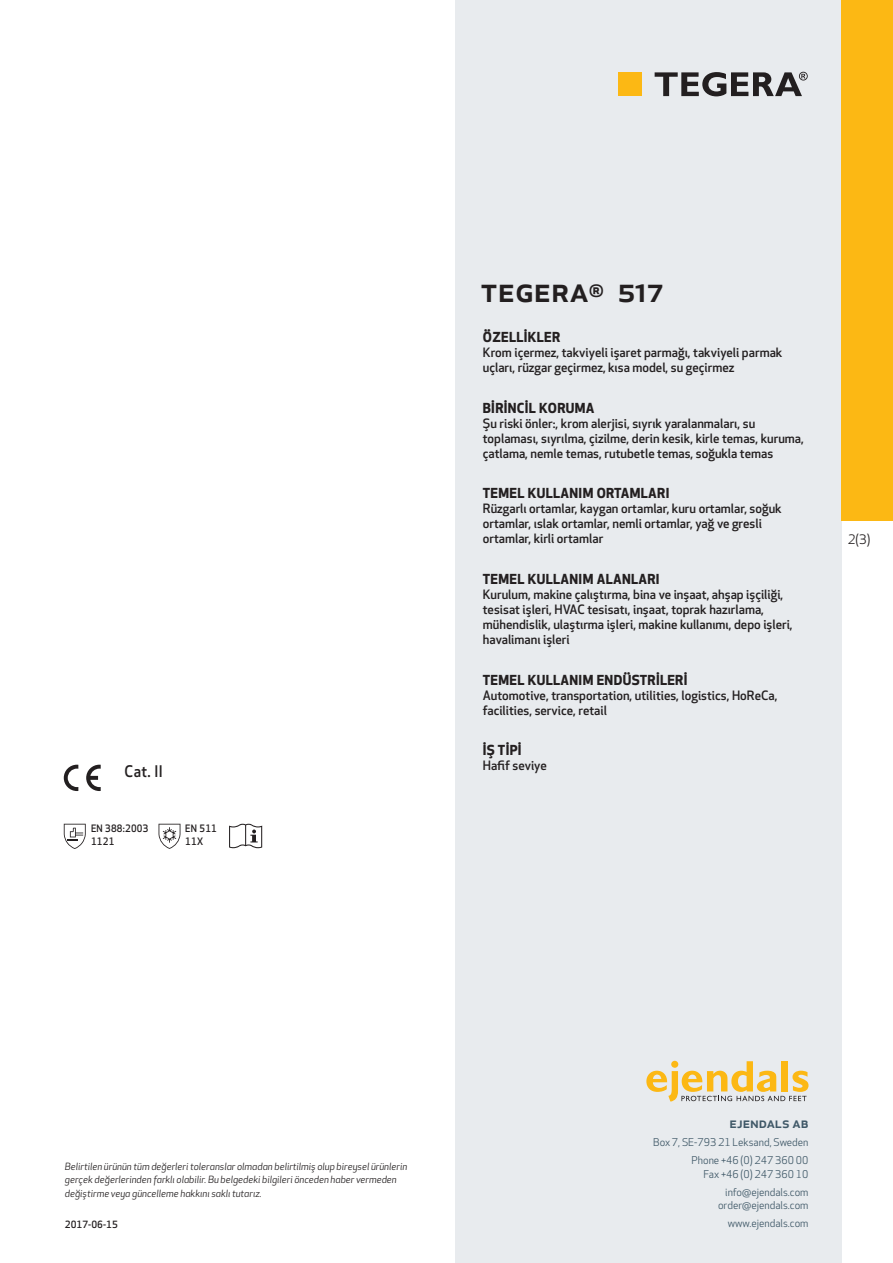
<style>
.page{position:relative;width:893px;height:1263px;background:#fff}
.page>*{position:absolute;margin:0;border:0;box-sizing:border-box;transform-origin:0 0}
.prodname{font:500 34.5px "Apex New";color:#231f20}
.Artikel{font:500 15.6px "Apex New";color:#231f20;scale:.95 1}
.t1{font:500 15px "Apex New";color:#405968}
.Funktion_body{font:700 13.5px "Apex New";letter-spacing:.025em;color:#231f20}
.t2{font:12.75px "Apex New";color:#231f20}
.Funktion_body-2{font:500 12.6px/15px "Apex New";color:#231f20}
.t3{font:10.5px/18px "Apex New";color:#405968;text-align:right}
.Artikel-2{font:500 10.05px/13.2px "Apex New";letter-spacing:.025em;color:#231f20;scale:.95 1}
.t4{font:italic 9.75px/13.5px "Apex New";color:#231f20}
.Sidfot_datum{font:500 9.75px "Apex New";color:#231f20}
</style>
<div class="page">
<div style="left:455px;top:0;width:387px;height:1263px;background:#e8ebee"></div>
<svg style="left:646px;top:1061px;width:162px;height:40px"></svg>
<div style="left:842px;top:0;width:51px;height:520px;background:#fcb814"></div>
<div style="left:618px;top:72px;width:24px;height:24px;background:#fcb814"></div>
<svg style="left:655px;top:72px;width:153px;height:24px"></svg>
<svg style="left:86px;top:765px;width:15px;height:26px"></svg>
<svg style="left:64px;top:765px;width:14px;height:26px"></svg>
<svg style="left:64px;top:824px;width:22px;height:25px"></svg>
<svg style="left:159px;top:824px;width:21px;height:25px"></svg>
<svg style="left:229px;top:824px;width:33px;height:24px"></svg>
<p class="Artikel" style="left:125px;top:761px;width:42px">Cat. II</p>
<p class="Artikel-2" style="left:91px;top:821px;width:62px">EN 388:2003<br>1121</p>
<p class="Artikel-2" style="left:185px;top:821px;width:35px">EN 511<br>11X</p>
<p class="prodname" style="left:480px;top:266px;width:184px">TEGERA<sup>®</sup> 517</p>
<p class="Funktion_body" style="left:483px;top:327px;width:79px">ÖZELLİKLER</p>
<p class="Funktion_body-2" style="left:483px;top:345px;width:301px">Krom içermez, takviyeli işaret parmağı, takviyeli parmak uçları, rüzgar geçirmez, kısa model, su geçirmez</p>
<p class="Funktion_body" style="left:483px;top:398px;width:113px">BİRİNCİL KORUMA</p>
<p class="Funktion_body-2" style="left:483px;top:415px;width:323px">Şu riski önler:, krom alerjisi, sıyrık yaralanmaları, su toplaması, sıyrılma, çizilme, derin kesik, kirle temas, kuruma, çatlama, nemle temas, rutubetle temas, soğukla temas</p>
<p class="Funktion_body" style="left:483px;top:483px;width:188px">TEMEL KULLANIM ORTAMLARI</p>
<p class="Funktion_body-2" style="left:483px;top:501px;width:301px">Rüzgarlı ortamlar, kaygan ortamlar, kuru ortamlar, soğuk ortamlar, ıslak ortamlar, nemli ortamlar, yağ ve gresli ortamlar, kirli ortamlar</p>
<p class="Funktion_body" style="left:483px;top:569px;width:178px">TEMEL KULLANIM ALANLARI</p>
<p class="Funktion_body-2" style="left:483px;top:586px;width:311px">Kurulum, makine çalıştırma, bina ve inşaat, ahşap işçiliği, tesisat işleri, HVAC tesisatı, inşaat, toprak hazırlama, mühendislik, ulaştırma işleri, makine kullanımı, depo işleri, havalimanı işleri</p>
<p class="Funktion_body" style="left:483px;top:670px;width:206px">TEMEL KULLANIM ENDÜSTRİLERİ</p>
<p class="Funktion_body-2" style="left:483px;top:687px;width:296px">Automotive, transportation, utilities, logistics, HoReCa, facilities, service, retail</p>
<p class="Funktion_body" style="left:483px;top:740px;width:40px">İŞ TİPİ</p>
<p class="Funktion_body-2" style="left:483px;top:758px;width:65px">Hafif seviye</p>
<p class="t2" style="left:848px;top:531px;width:24px">2(3)</p>
<p class="t4" style="left:65px;top:1159px;width:344px">Belirtilen ürünün tüm değerleri toleranslar olmadan belirtilmiş olup bireysel ürünlerin gerçek değerlerinden farklı olabilir. Bu belgedeki bilgileri önceden haber vermeden değiştirme veya güncelleme hakkını saklı tutarız.</p>
<p class="Sidfot_datum" style="left:65px;top:1218px;width:54px">2017-06-15</p>
<p class="t1" style="left:729px;top:1113px;width:80px">ejendals ab</p>
<p class="t3" style="left:653px;top:1133px;width:157px">Box 7, SE-793 21 Leksand, Sweden<br>Phone +46 (0) 247 360 00</p>
<p class="t3" style="left:703px;top:1165px;width:107px">Fax +46 (0) 247 360 10 info@ejendals.com</p>
<p class="t3" style="left:718px;top:1196px;width:92px">order@ejendals.com</p>
<p class="t3" style="left:728px;top:1215px;width:82px">www.ejendals.com</p>
</div>
